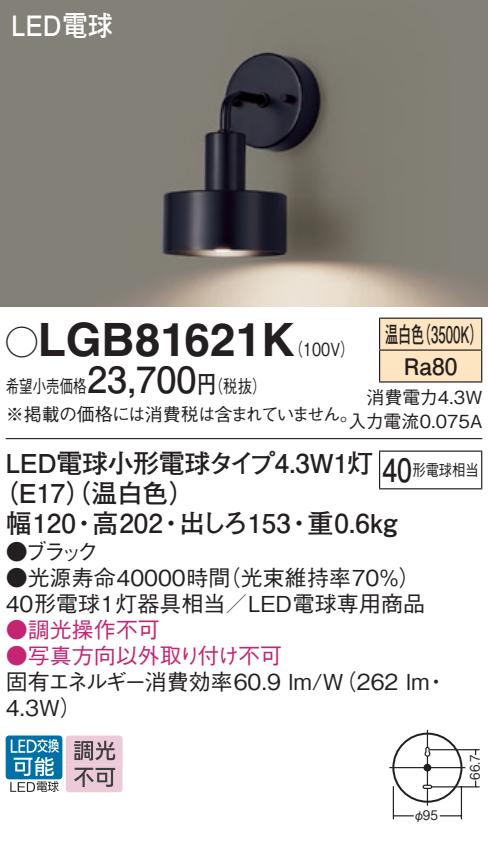
<style>
.page{position:relative;width:488px;height:841px;background:#fff}
.page>*{position:absolute;margin:0;border:0;box-sizing:border-box;transform-origin:0 0}
.t1{font:700 46px "Helvetica LT Std";color:#231f20}
.t2{font:700 28px "Futo Go B101 Pro";color:#fff;scale:.9 1}
.t3{font:700 26px "Futo Go B101 Pro";letter-spacing:-.015em;color:#231f20}
.t4{font:700 22.8px/32px "Futo Go B101 Pro";color:#231f20;text-align:center;scale:.58 1}
.t5{font:500 22px/26px "Gothic BBB Pro";color:#231f20}
.t6{font:500 22px "Gothic BBB Pro";color:#c42573}
.t7{font:500 18px/28px "Gothic BBB Pro";letter-spacing:-.035em;color:#231f20;scale:.75 1}
.t8{font:500 18px/24px "Gothic BBB Pro";color:#231f20;text-align:right}
.t9{font:500 18px "Gothic BBB Pro";color:#231f20;scale:.8 1}
.t10{font:500 16px "Gothic BBB Pro";color:#231f20;scale:.83 1}
.t11{font:500 13.2px "Gothic BBB Pro";color:#231f20;scale:.9 1}
.s1{font-family:"Ford Classification 1";font-weight:400;font-size:32px}
.s2{font-family:"Futo Go B101 Pro";font-weight:700;font-size:36px}
.s3{font-family:"Futo Go B101 Pro";font-weight:700;font-size:24px}
.s4{font-family:"Futo Go B101 Pro";font-weight:700;font-size:32px}
</style>
<div class="page">
<img style="left:0;top:0;width:488px;height:306px">
<div style="left:380px;top:319px;width:101px;height:62px;background:#fee5c1"></div>
<hr style="left:379px;top:317px;width:103px;height:2px;background:#231f20">
<hr style="left:379px;top:319px;width:1px;height:30px;background:#231f20">
<hr style="left:481px;top:319px;width:1px;height:30px;background:#231f20">
<hr style="left:379px;top:349px;width:103px;height:2px;background:#231f20">
<hr style="left:379px;top:351px;width:1px;height:30px;background:#231f20">
<hr style="left:481px;top:351px;width:1px;height:30px;background:#231f20">
<hr style="left:379px;top:381px;width:103px;height:2px;background:#231f20">
<hr style="left:6px;top:438px;width:476px;height:1px;background:#231f20">
<hr style="left:379px;top:452px;width:1px;height:36px;background:#231f20">
<hr style="left:379px;top:450px;width:103px;height:2px;background:#231f20">
<hr style="left:481px;top:452px;width:1px;height:36px;background:#231f20">
<hr style="left:379px;top:488px;width:103px;height:1px;background:#231f20">
<div style="left:422px;top:784px;width:10px;height:5px;border:1px solid #231f20;border-radius:2px"></div>
<div style="left:392px;top:732px;width:70px;height:70px;border:2px solid #231f20;border-radius:50%"></div>
<hr style="left:389px;top:767px;width:76px;height:1px;background:#231f20">
<hr style="left:426px;top:756px;width:2px;height:29px;background:#231f20">
<svg style="left:426px;top:788px;width:2px;height:17px"></svg>
<div style="left:423px;top:763px;width:8px;height:8px;background:#231f20;border-radius:50%"></div>
<hr style="left:429px;top:749px;width:50px;height:1px;background:#231f20">
<hr style="left:431px;top:786px;width:48px;height:1px;background:#231f20">
<hr style="left:460px;top:786px;width:2px;height:33px;background:#231f20">
<hr style="left:392px;top:786px;width:2px;height:33px;background:#231f20">
<svg style="left:394px;top:815px;width:19px;height:1px"></svg>
<svg style="left:439px;top:815px;width:22px;height:1px"></svg>
<svg style="left:424px;top:730px;width:7px;height:27px"></svg>
<div style="left:6px;top:735px;width:56px;height:44px;background:#0071a5;border-radius:3px"></div>
<svg style="left:10px;top:739px;width:49px;height:53px"></svg>
<svg style="left:66px;top:735px;width:56px;height:57px;background:#c9aeba"></svg>
<p class="t2" style="left:11px;top:3px;width:114px">LED電球</p>
<h1 class="t1" style="left:6px;top:311px;width:290px"><span class="s1">A</span>LGB81621K</h1>
<p class="t4" style="left:385px;top:315px;width:170px">温白色（3500K）<br>Ra80</p>
<p class="t8" style="left:348px;top:383px;width:135px">消費電力4.3W入力電流0.075A</p>
<p class="t3" style="left:6px;top:443px;width:369px">LED電球小形電球タイプ4.3W1灯</p>
<p class="t3" style="left:-8px;top:473px;width:205px">（E17（）温白色）</p>
<p class="t3" style="left:6px;top:503px;width:393px">幅120・高202・出しろ153・重0.6kg</p>
<p class="t5" style="left:6px;top:536px;width:94px">●ブラック</p>
<p class="t5" style="left:6px;top:562px;width:420px">●光源寿命40000時間（光束維持率70％）<br>40形電球1灯器具相当／LED電球専用商品</p>
<p class="t6" style="left:6px;top:612px;width:156px">●調光操作不可</p>
<p class="t6" style="left:6px;top:638px;width:278px">●写真方向以外取り付け不可</p>
<p class="t5" style="left:6px;top:666px;width:443px">固有エネルギー消費効率60.9 lm/W（262 lm・<br>4.3W）</p>
<p class="t9" style="left:288px;top:334px;width:84px">（100V）</p>
<p class="t7" style="left:6px;top:370px;width:471px">希望小売価格<span class="s2">23,700</span><span class="s3">円</span>（税抜）<br>※掲載の価格には消費税は含まれていません。</p>
<p class="t10" style="left:382px;top:457px;width:118px"><span class="s4">40</span>形電球相当</p>
<p class="t11" style="left:413px;top:804px;width:29px">φ95</p>
<p class="t11" style="left:464px;top:780px;width:30px;rotate:-90deg">66.7</p>
</div>
